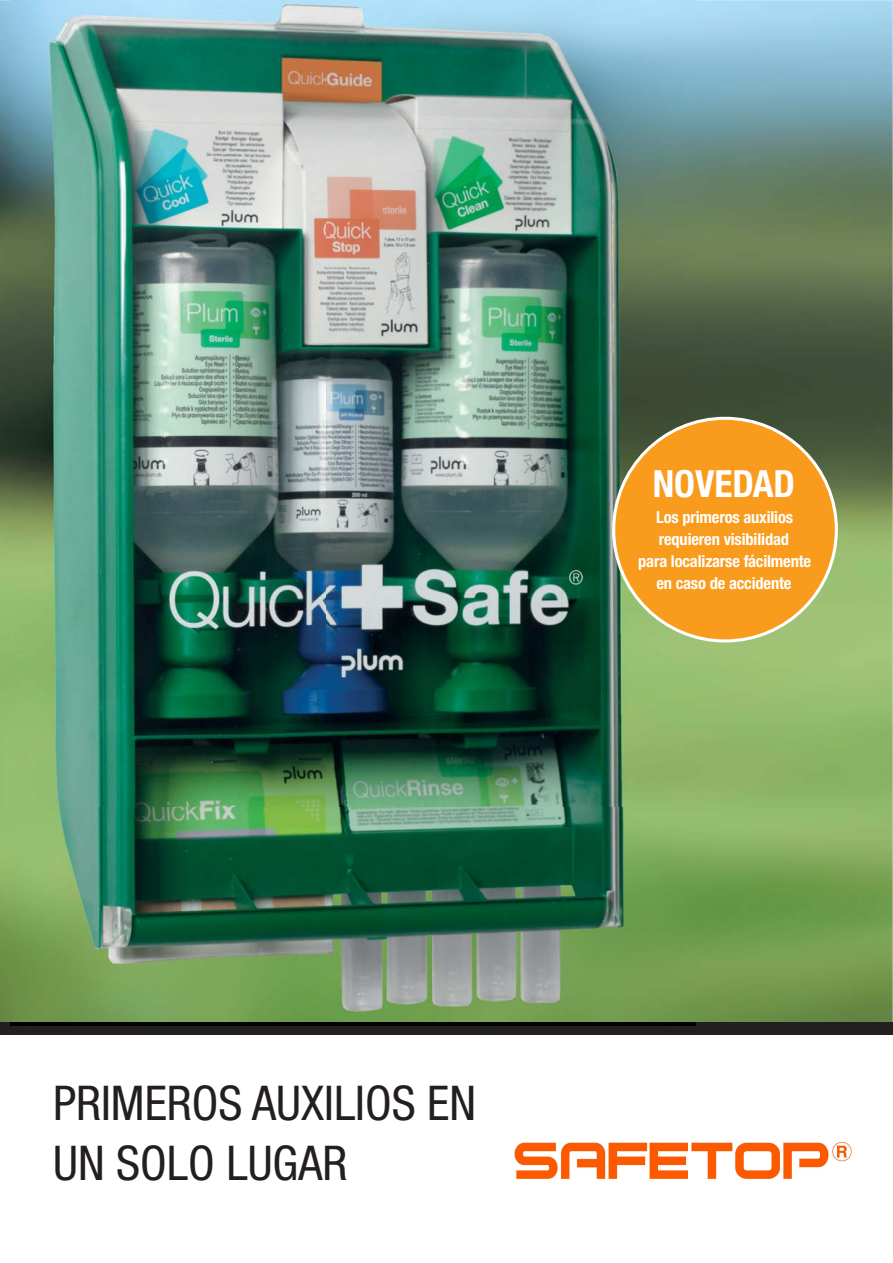
<style>
.page{position:relative;width:893px;height:1263px;background:#fff}
.page>*{position:absolute;margin:0;border:0;box-sizing:border-box;transform-origin:0 0}
.t1{font:condensed 48px/60px "Helvetica Neue LT Std";color:#231f20}
.t2{font:700 condensed 37.5px "Helvetica Neue LT Std";color:#fff}
.t3{font:700 condensed 16.5px/21.8px "Helvetica Neue LT Std";letter-spacing:-.01em;color:#fff;text-align:center}
</style>
<div class="page">
<img style="left:0;top:0;width:893px;height:1022px">
<div style="left:0;top:1022px;width:893px;height:13px;background:#231f20"></div>
<img style="left:11px;top:0;width:685px;height:1026px">
<div style="left:614px;top:418px;width:222px;height:223px;background:#f99b1c;border-radius:50%"></div>
<img style="left:514px;top:1143px;width:338px;height:37px">
<h2 class="t2" style="left:653px;top:463px;width:144px">NOVEDAD</h2>
<p class="t3" style="left:638px;top:507px;width:174px">Los primeros auxilios requieren visibilidad<br>para localizarse fácilmente en caso de accidente</p>
<h1 class="t1" style="left:53px;top:1077px;width:424px">PRIMEROS AUXILIOS EN<br>UN SOLO LUGAR</h1>
</div>
